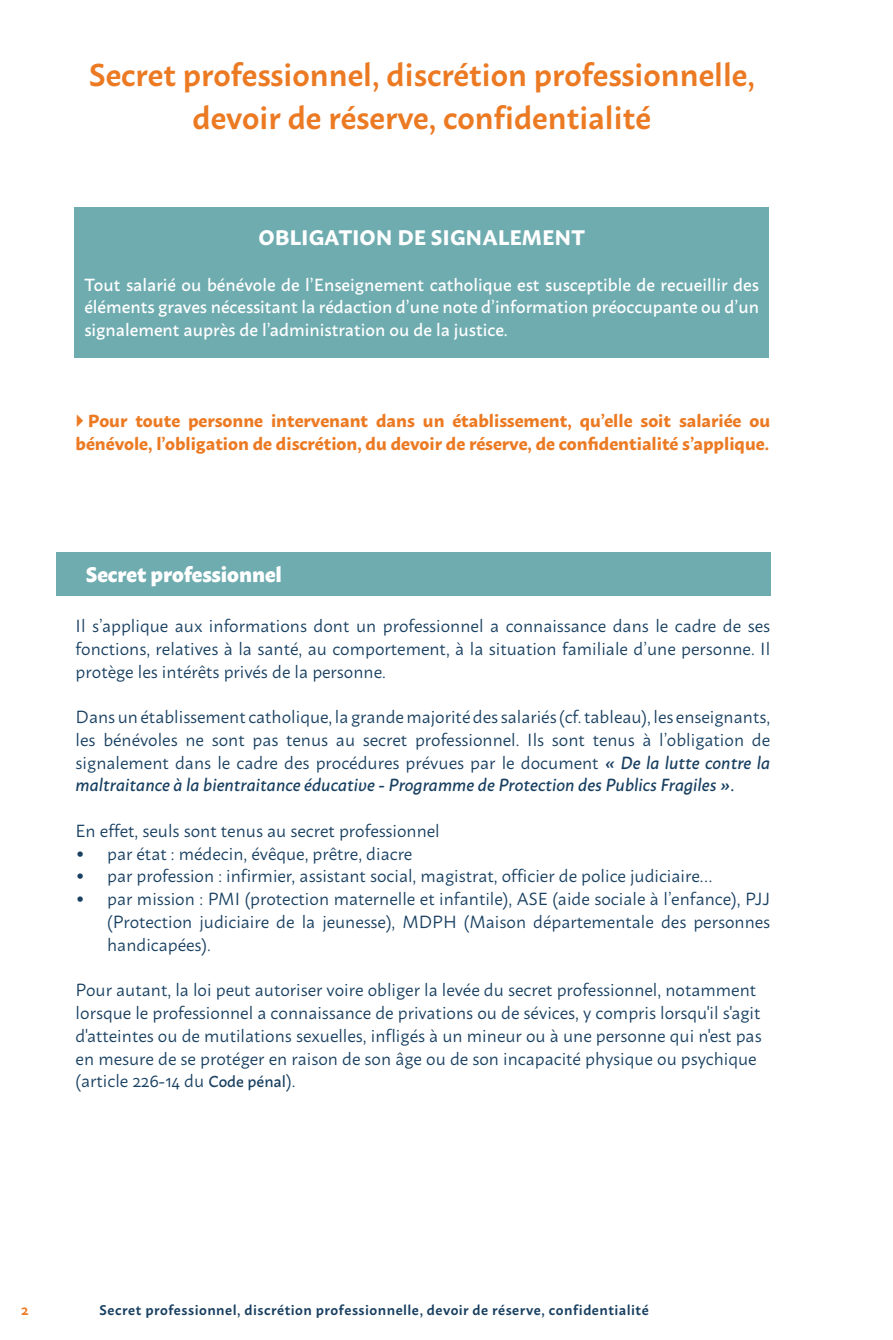
<style>
.page{position:relative;width:893px;height:1340px;background:#fff}
.page>*{position:absolute;margin:0;border:0;box-sizing:border-box;transform-origin:0 0}
.t1{font:600 31.5px/42.7px "Macho";color:#ec7a23;text-align:center}
.t2{font:700 21px "Macho";color:#fff}
.t3{font:800 21px "Macho";color:#fff}
.t4{font:17.5px/22.8px "Macho";color:#194061;text-align:justify}
.t5{font:500 17.5px/22.8px "Macho";color:#fff;text-align:justify}
.t6{font:700 17.5px/22.8px "Macho";color:#ec7a23;text-align:right}
.t7{font:600 14px "Macho";letter-spacing:.035em;color:#194061}
.t8{font:600 14px "Macho";color:#ec7a23}
.s1{font-weight:500;font-style:italic}
.s2{font-weight:500}
.s3{font-weight:500;font-size:24.5px}
.s4{font-weight:500;font-size:15.75px}
</style>
<div class="page">
<div style="left:56px;top:552px;width:714px;height:43px;background:#6facb0"></div>
<div style="left:74px;top:207px;width:695px;height:151px;background:#6facb0"></div>
<h1 class="t1" style="left:88px;top:51px;width:668px">Secret professionnel, discrétion professionnelle, devoir de réserve, confidentialité</h1>
<p class="t2" style="left:258px;top:219px;width:328px">OBLIGATION DE SIGNALEMENT</p>
<p class="t5" style="left:84px;top:271px;width:676px">Tout salarié ou bénévole de l’Enseignement catholique est susceptible de recueillir des éléments graves nécessitant la rédaction d’une note d’information préoccupante ou d’un signalement auprès de l’administration ou de la justice.</p>
<p class="t6" style="left:76px;top:408px;width:696px">Pour toute personne intervenant dans un établissement, qu’elle soit salariée ou bénévole, l’obligation de discrétion, du devoir de réserve, de confidentialité s’applique.</p>
<p class="t3" style="left:86px;top:555px;width:198px">Secret professionnel</p>
<p class="t4" style="left:76px;top:612px;width:696px">Il s’applique aux informations dont un professionnel a connaissance dans le cadre de ses fonctions, relatives à la santé, au comportement, à la situation familiale d’une personne. Il protège les intérêts privés de la personne.</p>
<p class="t4" style="left:76px;top:703px;width:696px">Dans un établissement catholique, la grande majorité des salariés (cf. tableau), les enseignants, les bénévoles ne sont pas tenus au secret professionnel. Ils sont tenus à l’obligation de signalement dans le cadre des procédures prévues par le document <span class="s1">« De la lutte contre la maltraitance à la bientraitance éducative - Programme de Protection des Publics Fragiles »</span><span class="s2">.</span></p>
<p class="t4" style="left:76px;top:817px;width:366px">En effet, seuls sont tenus au secret professionnel</p>
<p class="t4" style="left:76px;top:840px;width:338px"><span class="s3">•</span> par état : médecin, évêque, prêtre, diacre</p>
<p class="t4" style="left:76px;top:863px;width:638px"><span class="s3">•</span> par profession : infirmier, assistant social, magistrat, officier de police judiciaire…</p>
<p class="t4" style="left:107px;top:885px;width:665px;text-indent:-32px"><span class="s3">•</span> par mission : PMI (protection maternelle et infantile), ASE (aide sociale à l’enfance), PJJ (Protection judiciaire de la jeunesse), MDPH (Maison départementale des personnes handicapées).</p>
<p class="t4" style="left:76px;top:976px;width:687px;text-align:left">Pour autant, la loi peut autoriser voire obliger la levée du secret professionnel, notamment lorsque le professionnel a connaissance de privations ou de sévices, y compris lorsqu'il s'agit d'atteintes ou de mutilations sexuelles, infligés à un mineur ou à une personne qui n'est pas en mesure de se protéger en raison de son âge ou de son incapacité physique ou psychique (article 226-14 du <span class="s4">Code pénal</span>).</p>
<p class="t8" style="left:21px;top:1297px;width:9px">2</p>
<p class="t7" style="left:99px;top:1297px;width:551px">Secret professionnel, discrétion professionnelle, devoir de réserve, confidentialité</p>
</div>
